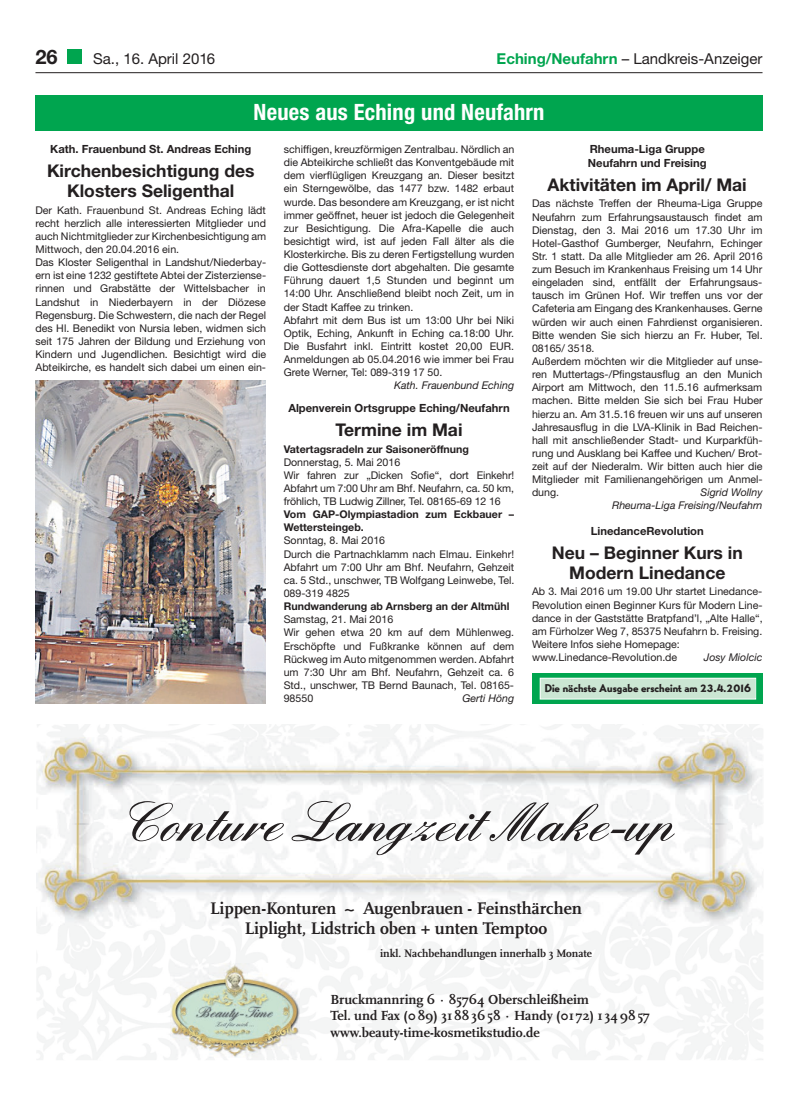
<style>
.page{position:relative;width:798px;height:1117px;background:#fff}
.page>*{position:absolute;margin:0;border:0;box-sizing:border-box;transform-origin:0 0}
.t1{font:55px "England Hand DB";color:#231f20}
.t2{font:700 condensed 22.5px "Helvetica Neue";letter-spacing:.01em;color:#fff}
.t3{font:700 20px "Helvetica Neue";color:#231f20}
.t4{font:700 17.5px/20px "Helvetica Neue";color:#231f20;text-align:center}
.t5{font:700 17.5px/20px "Scala";color:#231f20;text-align:center}
.t6{font:15px "Helvetica Neue";color:#231f20}
.t7{font:700 13.75px/16.2px "Scala";color:#231f20}
.t8{font:700 11.25px/13.8px "Helvetica Neue";color:#231f20}
.t9{font:700 11.25px "Scala";color:#231f20}
.t10{font:800 11px "Bernhard Gothic BQ";color:#231f20}
.t11{font:10.62px/13.1px "Helvetica Neue";color:#231f20}
.t12{font:700 10.62px/13.1px "Helvetica Neue";color:#231f20}
.t13{font:italic 10.62px/13.1px "Helvetica Neue";color:#231f20;text-align:right}
.s1{font-weight:700;color:#00a54f}
</style>
<div class="page">
<div style="left:68px;top:50px;width:14px;height:14px;background:#00a54f"></div>
<hr style="left:35px;top:72px;width:727px;height:1px;background:#231f20">
<div style="left:35px;top:96px;width:727px;height:35px;background:#00a54f"></div>
<img style="left:36px;top:380px;width:230px;height:323px">
<svg style="left:532px;top:673px;width:230px;height:30px;background:#11ab5b"></svg>
<div style="left:540px;top:678px;width:215px;height:20px;background:#cbe6d3"></div>
<div style="left:539px;top:677px;width:216px;height:22px;border:1px solid #fff"></div>
<img style="left:171px;top:962px;width:129px;height:95px">
<img style="left:36px;top:737px;width:726px;height:188px">
<h3 class="t3" style="left:35px;top:44px;width:24px">26</h3>
<h3 class="t6" style="left:93px;top:50px;width:124px">Sa., 16. April 2016</h3>
<h3 class="t6" style="left:496px;top:50px;width:267px"><span class="s1">Eching/Neufahrn</span> – Landkreis-Anzeiger</h3>
<h2 class="t2" style="left:253px;top:98px;width:292px">Neues aus Eching und Neufahrn</h2>
<p class="t8" style="left:50px;top:142px;width:202px">Kath. Frauenbund St. Andreas Eching</p>
<h3 class="t4" style="left:47px;top:160px;width:209px">Kirchenbesichtigung des<br>Klosters Seligenthal</h3>
<p class="t11" style="left:35px;top:203px;width:232px">Der Kath. Frauenbund St. Andreas Eching lädt recht herzlich alle interessierten Mitglieder und auch Nichtmitglieder zur Kirchenbesichtigung am Mittwoch, den 20.04.2016 ein.<br>Das Kloster Seligenthal in Landshut/Niederbay&shy;ern ist eine 1232 gestiftete Abtei der Zisterziense&shy;rinnen und Grabstätte der Wittelsbacher in Landshut in Niederbayern in der Diözese Regensburg. Die Schwestern, die nach der Regel des Hl. Benedikt von Nursia leben, widmen sich seit 175 Jahren der Bildung und Erziehung von Kindern und Jugendlichen. Besichtigt wird die Abteikirche, es handelt sich dabei um einen ein-</p>
<p class="t8" style="left:587px;top:142px;width:120px">Rheuma-Liga Gruppe<br>Neufahrn und Freising</p>
<h3 class="t4" style="left:547px;top:174px;width:201px">Aktivitäten im April/ Mai</h3>
<p class="t11" style="left:531px;top:197px;width:232px">Das nächste Treffen der Rheuma-Liga Gruppe Neufahrn zum Erfahrungsaustausch findet am Dienstag, den 3. Mai 2016 um 17.30 Uhr im Hotel-Gasthof Gumberger, Neufahrn, Echinger Str. 1 statt. Da alle Mitglieder am 26. April 2016 zum Besuch im Krankenhaus Freising um 14 Uhr eingeladen sind, entfällt der Erfahrungsaus&shy;tausch im Grünen Hof. Wir treffen uns vor der Cafeteria am Eingang des Krankenhauses. Gerne würden wir auch einen Fahrdienst organisieren.<br>Bitte wenden Sie sich hierzu an Fr. Huber, Tel.<br>08165/ 3518.<br>Außerdem möchten wir die Mitglieder auf unse&shy;ren Muttertags-/Pfingstausflug an den Munich Airport am Mittwoch, den 11.5.16 aufmerksam machen. Bitte melden Sie sich bei Frau Huber hierzu an. Am 31.5.16 freuen wir uns auf unseren Jahresausflug in die LVA-Klinik in Bad Reichen&shy;hall mit anschließender Stadt- und Kurparkfüh&shy;rung und Ausklang bei Kaffee und Kuchen/ Brot&shy;zeit auf der Niederalm. Wir bitten auch hier die Mitglieder mit Familienangehörigen um Anmel&shy;dung.</p>
<p class="t11" style="left:283px;top:142px;width:232px">schiffigen, kreuzförmigen Zentralbau. Nördlich an die Abteikirche schließt das Konventgebäude mit dem vierflügligen Kreuzgang an. Dieser besitzt ein Sterngewölbe, das 1477 bzw. 1482 erbaut wurde. Das besondere am Kreuzgang, er ist nicht immer geöffnet, heuer ist jedoch die Gelegenheit zur Besichtigung. Die Afra-Kapelle die auch besichtigt wird, ist auf jeden Fall älter als die Klosterkirche. Bis zu deren Fertigstellung wurden die Gottesdienste dort abgehalten. Die gesamte Führung dauert 1,5 Stunden und beginnt um 14:00 Uhr. Anschließend bleibt noch Zeit, um in der Stadt Kaffee zu trinken.<br>Abfahrt mit dem Bus ist um 13:00 Uhr bei Niki Optik, Eching, Ankunft in Eching ca.18:00 Uhr.<br>Die Busfahrt inkl. Eintritt kostet 20,00 EUR.<br>Anmeldungen ab 05.04.2016 wie immer bei Frau Grete Werner, Tel: 089-319 17 50.</p>
<p class="t13" style="left:394px;top:379px;width:122px">Kath. Frauenbund Eching</p>
<p class="t8" style="left:288px;top:401px;width:223px">Alpenverein Ortsgruppe Eching/Neufahrn</p>
<h3 class="t4" style="left:335px;top:419px;width:128px">Termine im Mai</h3>
<p class="t12" style="left:283px;top:442px;width:187px">Vatertagsradeln zur Saisoneröffnung</p>
<p class="t11" style="left:283px;top:455px;width:232px">Donnerstag, 5. Mai 2016<br>Wir fahren zur „Dicken Sofie“, dort Einkehr!<br>Abfahrt um 7:00 Uhr am Bhf. Neufahrn, ca. 50 km, fröhlich, TB Ludwig Zillner, Tel. 08165-69 12 16</p>
<p class="t12" style="left:283px;top:507px;width:232px">Vom GAP-Olympiastadion zum Eckbauer –<br>Wettersteingeb.</p>
<p class="t11" style="left:283px;top:534px;width:232px">Sonntag, 8. Mai 2016<br>Durch die Partnachklamm nach Elmau. Einkehr!<br>Abfahrt um 7:00 Uhr am Bhf. Neufahrn, Gehzeit ca. 5 Std., unschwer, TB Wolfgang Leinwebe, Tel.<br>089-319 4825</p>
<p class="t12" style="left:283px;top:599px;width:227px">Rundwanderung ab Arnsberg an der Altmühl</p>
<p class="t11" style="left:283px;top:612px;width:232px">Samstag, 21. Mai 2016<br>Wir gehen etwa 20 km auf dem Mühlenweg.<br>Erschöpfte und Fußkranke können auf dem Rückweg im Auto mitgenommen werden. Abfahrt um 7:30 Uhr am Bhf. Neufahrn, Gehzeit ca. 6<br>Std., unschwer, TB Bernd Baunach, Tel. 08165- 98550</p>
<p class="t13" style="left:612px;top:485px;width:152px">Sigrid Wollny<br>Rheuma-Liga Freising/Neufahrn</p>
<p class="t8" style="left:590px;top:524px;width:114px">LinedanceRevolution</p>
<h3 class="t4" style="left:551px;top:542px;width:192px">Neu – Beginner Kurs in<br>Modern Linedance</h3>
<p class="t11" style="left:531px;top:584px;width:232px">Ab 3. Mai 2016 um 19.00 Uhr startet Linedance-Revolution einen Beginner Kurs für Modern Line&shy;dance in der Gaststätte Bratpfand’l, „Alte Halle“, am Fürholzer Weg 7, 85375 Neufahrn b. Freising.<br>Weitere Infos siehe Homepage: www.Linedance-Revolution.de</p>
<p class="t13" style="left:703px;top:650px;width:60px">Josy Miolcic</p>
<p class="t10" style="left:544px;top:684px;width:208px">Die nächste Ausgabe erscheint am 23.4.2016</p>
<p class="t13" style="left:462px;top:691px;width:53px">Gerti Höng</p>
<h1 class="t1" style="left:119px;top:793px;width:556px">Conture Langzeit Make-up</h1>
<h3 class="t5" style="left:210px;top:899px;width:373px">Lippen-Konturen ~ Augenbrauen - Feinsthärchen<br>Liplight, Lidstrich oben + unten Temptoo</h3>
<p class="t9" style="left:380px;top:948px;width:213px">inkl. Nachbehandlungen innerhalb 3 Monate</p>
<p class="t7" style="left:330px;top:992px;width:321px">Bruckmannring 6 · 85764 Oberschleißheim<br>Tel. und Fax (0 89) 31 88 36 58 · Handy (01 72) 1 34 98 57 www.beauty-time-kosmetikstudio.de</p>
</div>
